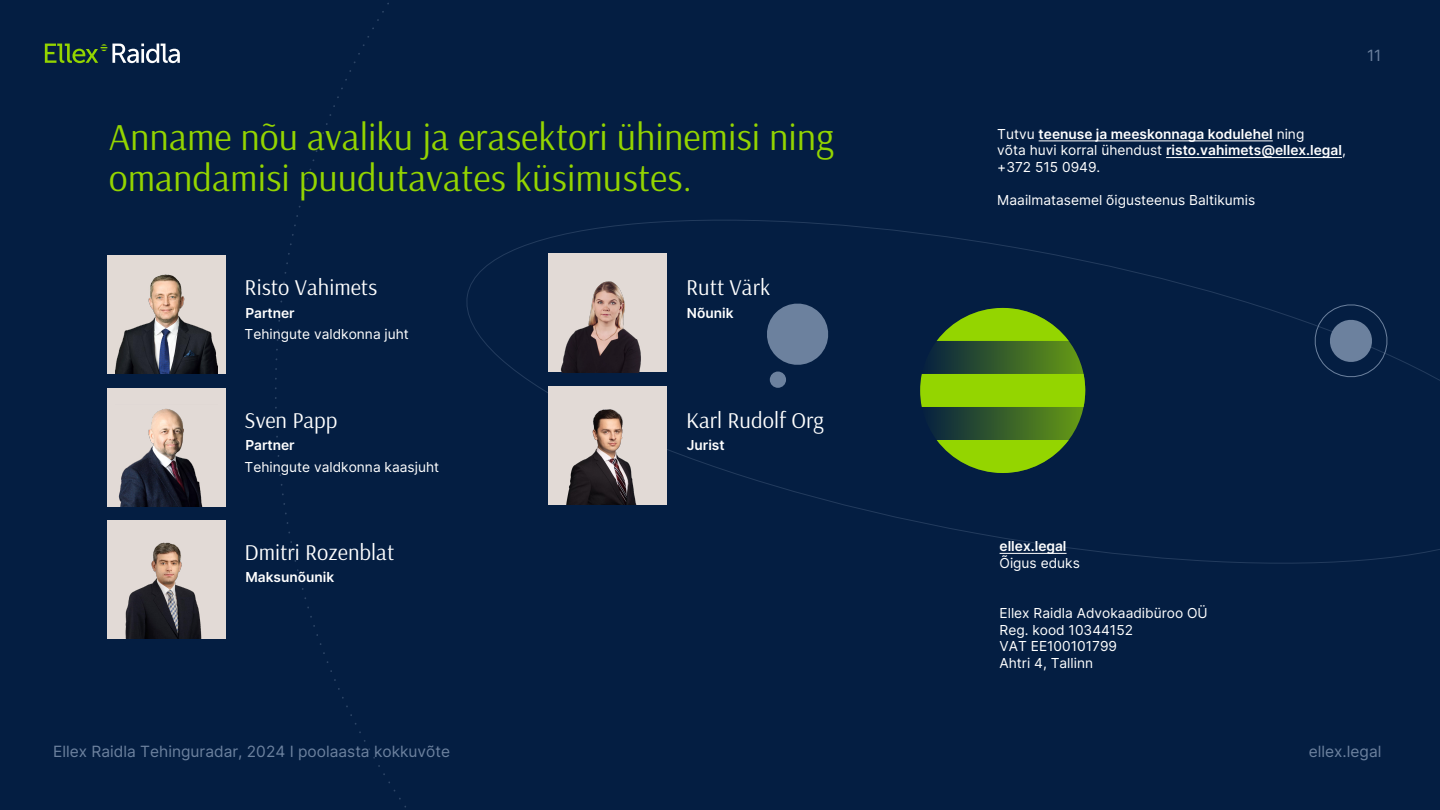
<style>
.page{position:relative;width:1440px;height:810px;background:#041e42}
.page>*{position:absolute;margin:0;border:0;box-sizing:border-box;transform-origin:0 0}
.t1{font:37.88px/40.4px "Arsenal";color:#94d500}
.t2{font:22.5px "Arsenal";color:#fff}
.t3{font:15.52px "Inter";color:#6c819e}
.t4{font:13.73px/16.6px "Inter";color:#fff}
.t5{font:600 13.73px/16.6px "Inter";color:#fff}
.s1{font-weight:400}
</style>
<div class="page">
<svg style="left:466px;top:220px;width:974px;height:344px"></svg>
<svg style="left:1310px;top:300px;width:82px;height:80px"></svg>
<svg style="left:45px;top:44px;width:135px;height:19px"></svg>
<hr style="left:1039px;top:140px;width:234px;height:1px;background:#fff">
<hr style="left:1166px;top:157px;width:176px;height:1px;background:#fff">
<div style="left:108px;top:255px;width:118px;height:119px;background:#e2dad5"></div>
<div style="left:108px;top:388px;width:118px;height:118px;background:#e2dad6"></div>
<div style="left:108px;top:520px;width:118px;height:119px;background:#e2dad6"></div>
<div style="left:549px;top:254px;width:118px;height:118px;background:#e2dad6"></div>
<div style="left:549px;top:386px;width:118px;height:119px;background:#e2dad6"></div>
<hr style="left:1000px;top:553px;width:67px;height:1px;background:#fff">
<img style="left:116px;top:274px;width:102px;height:100px">
<img style="left:118px;top:408px;width:85px;height:98px">
<img style="left:125px;top:542px;width:77px;height:97px">
<img style="left:560px;top:281px;width:81px;height:91px">
<img style="left:566px;top:409px;width:71px;height:96px">
<h1 class="t1" style="left:109px;top:116px;width:726px">Anname nõu avaliku ja erasektori ühinemisi ning omandamisi puudutavates küsimustes.</h1>
<h2 class="t2" style="left:245px;top:272px;width:134px">Risto Vahimets</h2>
<p class="t5" style="left:245px;top:304px;width:51px">Partner</p>
<p class="t4" style="left:245px;top:326px;width:166px">Tehingute valdkonna juht</p>
<h2 class="t2" style="left:245px;top:405px;width:94px">Sven Papp</h2>
<p class="t5" style="left:245px;top:436px;width:51px">Partner</p>
<p class="t4" style="left:245px;top:458px;width:196px">Tehingute valdkonna kaasjuht</p>
<h2 class="t2" style="left:245px;top:537px;width:151px">Dmitri Rozenblat</h2>
<p class="t5" style="left:245px;top:568px;width:90px">Maksunõunik</p>
<h2 class="t2" style="left:686px;top:272px;width:86px">Rutt Värk</h2>
<p class="t5" style="left:687px;top:304px;width:48px">Nõunik</p>
<h2 class="t2" style="left:686px;top:405px;width:139px">Karl Rudolf Org</h2>
<p class="t5" style="left:687px;top:436px;width:39px">Jurist</p>
<p class="t3" style="left:1367px;top:44px;width:16px">11</p>
<p class="t5" style="left:997px;top:125px;width:350px"><span class="s1">Tutvu</span> teenuse ja meeskonnaga kodulehel <span class="s1">ning<br>võta huvi korral ühendust</span> risto.vahimets@ellex.legal<span class="s1">, +372 515 0949.</span></p>
<p class="t4" style="left:997px;top:192px;width:259px">Maailmatasemel õigusteenus Baltikumis</p>
<p class="t5" style="left:1000px;top:537px;width:68px">ellex.legal</p>
<p class="t4" style="left:1000px;top:554px;width:82px">Õigus eduks</p>
<p class="t4" style="left:1000px;top:604px;width:210px">Ellex Raidla Advokaadibüroo OÜ<br>Reg. kood 10344152<br>VAT EE100101799<br>Ahtri 4, Tallinn</p>
<p class="t3" style="left:53px;top:740px;width:399px">Ellex Raidla Tehinguradar, 2024 I poolaasta kokkuvõte</p>
<p class="t3" style="left:1309px;top:740px;width:74px">ellex.legal</p>
</div>
